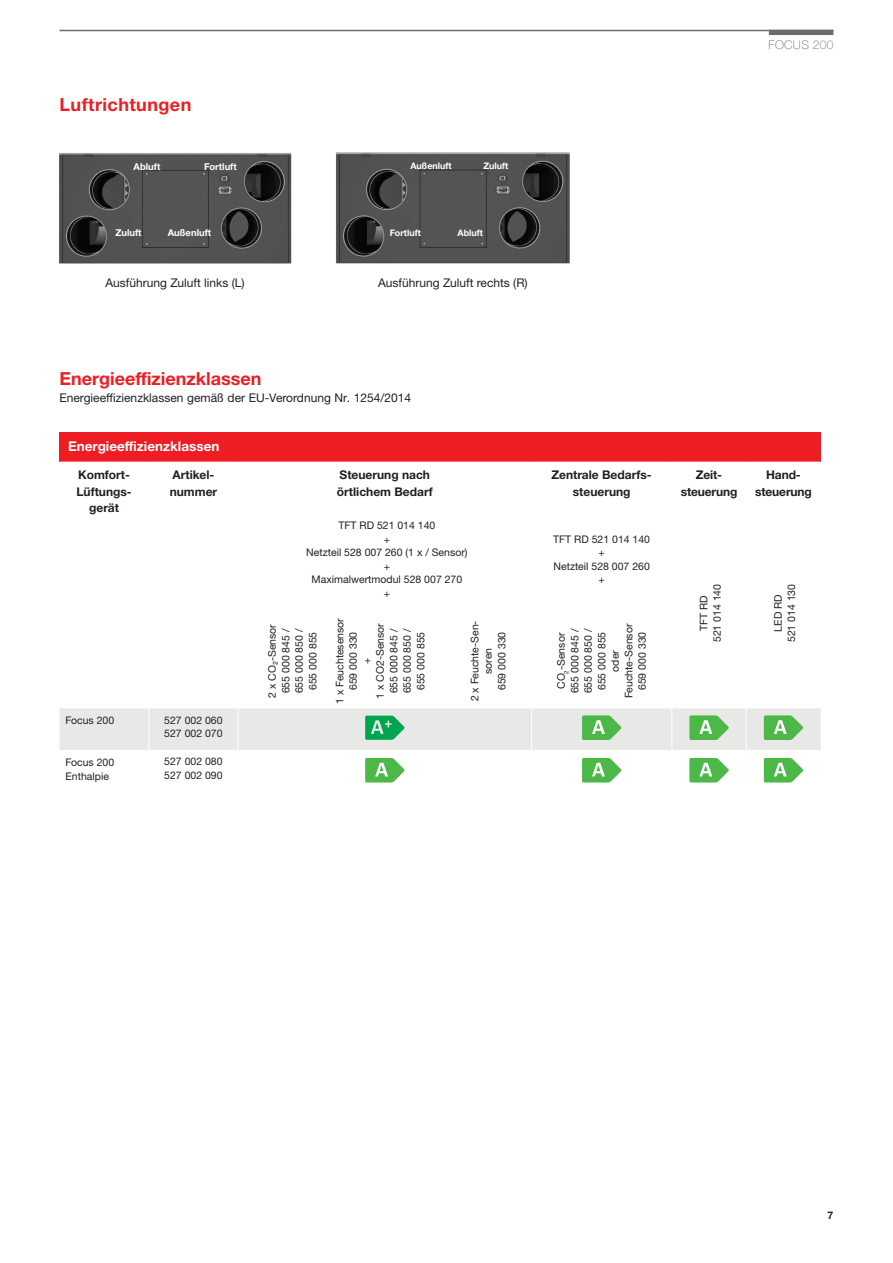
<style>
.page{position:relative;width:893px;height:1263px;background:#fff}
.page>*{position:absolute;margin:0;border:0;box-sizing:border-box;transform-origin:0 0}
.Titel_Headline{font:700 18px "Helvetica Neue LTW1 G";color:#ee1d23}
.Überschrift{font:700 18px "Helvetica Neue LTW1 G";letter-spacing:.025em;color:#ee1d23}
.Titel_Headline-2{font:700 13.5px "Helvetica Neue LTW1 G";color:#fff}
.Tabellenüberschrift{font:700 12px/16.5px "Helvetica Neue LTW1 G";color:#231f20;text-align:center}
.Titel_Headline-3{font:12px "Helvetica Neuefor Zehnder";color:#231f20}
.Bildunterschriften{font:12px "Helvetica Neuefor Zehnder";color:#231f20}
.t1{font:100 12px "Helvetica Neue LTW1 G";letter-spacing:.025em;color:#6c6d70}
.Tabellenüberschrift-2{font:10.5px/13.5px "Helvetica Neuefor Zehnder";color:#231f20;text-align:center}
.Tabellenschrift{font:10.5px/13.5px "Helvetica Neuefor Zehnder";color:#231f20}
.t2{font:700 10.5px "Helvetica Neue LTW1 G";color:#231f20}
.Bildunterschriften-2{font:700 9.45px "Helvetica Neue LTW1 G";color:#fff}
.Bildunterschriften-3{font:700 9px "Helvetica Neue LTW1 G";color:#fff}
</style>
<div class="page">
<hr style="left:60px;top:30px;width:773px;height:1px;background:#6c6d70">
<div style="left:769px;top:30px;width:64px;height:5px;background:#6c6d70"></div>
<div style="left:60px;top:432px;width:761px;height:30px;background:#ee1d23"></div>
<svg style="left:60px;top:708px;width:761px;height:42px;background:#d8e4d8"></svg>
<svg style="left:365px;top:758px;width:39px;height:24px"></svg>
<svg style="left:582px;top:758px;width:39px;height:24px"></svg>
<svg style="left:689px;top:758px;width:40px;height:24px"></svg>
<svg style="left:764px;top:758px;width:39px;height:24px"></svg>
<img style="left:60px;top:153px;width:232px;height:111px">
<img style="left:336px;top:152px;width:234px;height:112px">
<p class="Überschrift" style="left:60px;top:93px;width:133px">Luftrichtungen</p>
<p class="Bildunterschriften-2" style="left:134px;top:160px;width:28px">Abluft</p>
<p class="Bildunterschriften-2" style="left:204px;top:160px;width:34px">Fortluft</p>
<p class="Bildunterschriften-3" style="left:410px;top:161px;width:43px">Außenluft</p>
<p class="Bildunterschriften-3" style="left:483px;top:160px;width:26px">Zuluft</p>
<p class="Bildunterschriften-2" style="left:116px;top:227px;width:28px">Zuluft</p>
<p class="Bildunterschriften-2" style="left:168px;top:227px;width:45px">Außenluft</p>
<p class="Bildunterschriften-3" style="left:390px;top:227px;width:32px">Fortluft</p>
<p class="Bildunterschriften-3" style="left:458px;top:227px;width:27px">Abluft</p>
<p class="Bildunterschriften" style="left:105px;top:276px;width:141px">Ausführung Zuluft links (L)</p>
<p class="Bildunterschriften" style="left:378px;top:276px;width:151px">Ausführung Zuluft rechts (R)</p>
<p class="t1" style="left:769px;top:37px;width:66px">FOCUS 200</p>
<p class="Titel_Headline" style="left:60px;top:368px;width:203px">Energieeffizienzklassen</p>
<p class="Titel_Headline-3" style="left:60px;top:391px;width:353px">Energieeffizienzklassen gemäß der EU-Verordnung Nr. 1254/2014</p>
<p class="Titel_Headline-2" style="left:68px;top:438px;width:153px">Energieeffizienzklassen</p>
<p class="Tabellenüberschrift" style="left:77px;top:467px;width:57px">Komfort-<br>Lüftungs&shy;gerät</p>
<p class="Tabellenüberschrift" style="left:173px;top:467px;width:43px">Artikel-</p>
<p class="Tabellenüberschrift" style="left:340px;top:467px;width:92px">Steuerung nach</p>
<p class="Tabellenüberschrift" style="left:337px;top:483px;width:97px">örtlichem Bedarf</p>
<p class="Tabellenüberschrift" style="left:170px;top:483px;width:49px">nummer</p>
<p class="Tabellenüberschrift" style="left:552px;top:467px;width:102px">Zentrale Bedarfs&shy;steuerung</p>
<p class="Tabellenüberschrift" style="left:681px;top:467px;width:58px">Zeit&shy;steuerung</p>
<p class="Tabellenüberschrift" style="left:755px;top:467px;width:58px">Hand&shy;steuerung</p>
<p class="Tabellenschrift" style="left:66px;top:713px;width:50px">Focus 200</p>
<p class="Tabellenschrift" style="left:164px;top:713px;width:60px">527 002 060<br>527 002 070</p>
<p class="Tabellenschrift" style="left:66px;top:756px;width:50px">Focus 200<br>Enthalpie</p>
<p class="Tabellenschrift" style="left:164px;top:755px;width:60px">527 002 080<br>527 002 090</p>
<p class="Tabellenüberschrift-2" style="left:338px;top:519px;width:98px">TFT RD 521 014 140</p>
<p class="Tabellenüberschrift-2" style="left:384px;top:532px;width:8px">+</p>
<p class="Tabellenüberschrift-2" style="left:306px;top:546px;width:163px">Netzteil 528 007 260 (1 x / Sensor)</p>
<p class="Tabellenüberschrift-2" style="left:384px;top:559px;width:8px">+</p>
<p class="Tabellenüberschrift-2" style="left:312px;top:573px;width:152px">Maximalwertmodul 528 007 270</p>
<p class="Tabellenüberschrift-2" style="left:384px;top:586px;width:8px">+</p>
<p class="Tabellenüberschrift-2" style="left:553px;top:532px;width:98px">TFT RD 521 014 140</p>
<p class="Tabellenüberschrift-2" style="left:599px;top:546px;width:8px">+</p>
<p class="Tabellenüberschrift-2" style="left:553px;top:559px;width:98px">Netzteil 528 007 260</p>
<p class="Tabellenüberschrift-2" style="left:599px;top:573px;width:8px">+</p>
<p class="Tabellenüberschrift-2" style="left:265px;top:698px;width:75px;rotate:-90deg">2 x CO₂-Sensor</p>
<p class="Tabellenüberschrift-2" style="left:279px;top:693px;width:67px;rotate:-90deg">655 000 845 /</p>
<p class="Tabellenüberschrift-2" style="left:292px;top:693px;width:67px;rotate:-90deg">655 000 850 /</p>
<p class="Tabellenüberschrift-2" style="left:306px;top:690px;width:60px;rotate:-90deg">655 000 855</p>
<p class="Tabellenüberschrift-2" style="left:333px;top:704px;width:87px;rotate:-90deg">1 x Feuchtesensor</p>
<p class="Tabellenüberschrift-2" style="left:346px;top:690px;width:60px;rotate:-90deg">659 000 330</p>
<p class="Tabellenüberschrift-2" style="left:373px;top:699px;width:77px;rotate:-90deg">1 x CO2-Sensor</p>
<p class="Tabellenüberschrift-2" style="left:387px;top:693px;width:67px;rotate:-90deg">655 000 845 /</p>
<p class="Tabellenüberschrift-2" style="left:400px;top:693px;width:67px;rotate:-90deg">655 000 850 /</p>
<p class="Tabellenüberschrift-2" style="left:414px;top:690px;width:60px;rotate:-90deg">655 000 855</p>
<p class="Tabellenüberschrift-2" style="left:468px;top:701px;width:82px;rotate:-90deg">2 x Feuchte-Sen&shy;soren</p>
<p class="Tabellenüberschrift-2" style="left:495px;top:690px;width:60px;rotate:-90deg">659 000 330</p>
<p class="Tabellenüberschrift-2" style="left:554px;top:693px;width:67px;rotate:-90deg">CO<sub>2</sub>-Sensor<br>655 000 845 /</p>
<p class="Tabellenüberschrift-2" style="left:581px;top:693px;width:67px;rotate:-90deg">655 000 850 /</p>
<p class="Tabellenüberschrift-2" style="left:595px;top:698px;width:76px;rotate:-90deg">655 000 855 oder<br>Feuchte-Sensor<br>659 000 330</p>
<p class="Tabellenüberschrift-2" style="left:360px;top:664px;width:8px;rotate:-90deg">+</p>
<p class="Tabellenüberschrift-2" style="left:697px;top:631px;width:37px;rotate:-90deg">TFT RD</p>
<p class="Tabellenüberschrift-2" style="left:710px;top:642px;width:60px;rotate:-90deg">521 014 140</p>
<p class="Tabellenüberschrift-2" style="left:771px;top:632px;width:39px;rotate:-90deg">LED RD</p>
<p class="Tabellenüberschrift-2" style="left:785px;top:642px;width:60px;rotate:-90deg">521 014 130</p>
<p class="t2" style="left:828px;top:1209px;width:7px">7</p>
</div>
